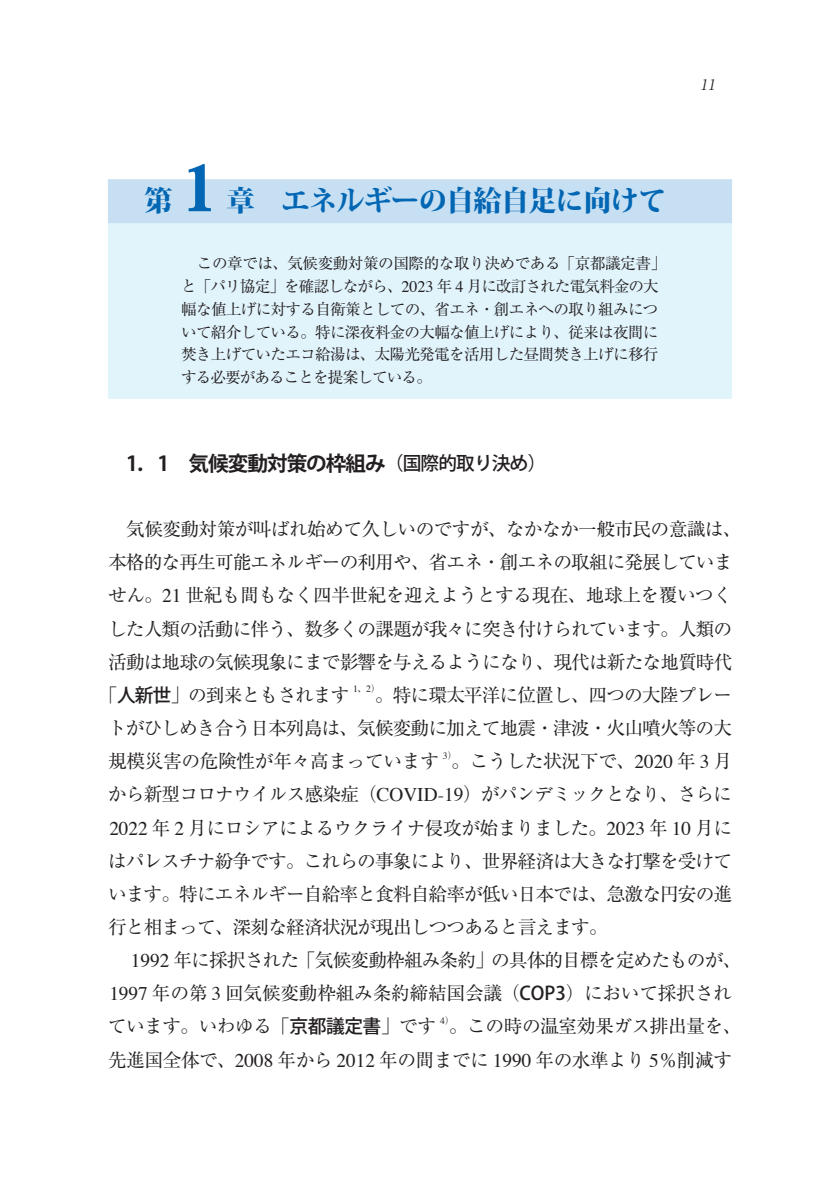
<style>
.page{position:relative;width:840px;height:1191px;background:#fff}
.page>*{position:absolute;margin:0;border:0;box-sizing:border-box;transform-origin:0 0}
.t1{font:800 63.8px "Koz Min Pro";color:#0166b3}
.t2{font:800 28.4px "Koz Min Pro";letter-spacing:-.035em;color:#0166b3}
.t3{font:700 20.6px "Koz Go Pro";letter-spacing:-.045em;color:#231f20}
.t4{font:18.8px/33.2px "Ryumin Pr 5";letter-spacing:-.05em;color:#231f20;text-align:justify}
.t5{font:18.8px/33.2px "Ryumin Pr 5";letter-spacing:-.025em;color:#231f20}
.t6{font:18.8px/33.2px "Ryumin Pr 5";letter-spacing:-.03em;color:#231f20}
.t7{font:15.6px/22.6px "Ryumin Pr 5";letter-spacing:-.045em;color:#231f20}
.t8{font:italic 14.6px "Ryumin Pr 5";color:#231f20;scale:.91 1}
.t9{font:9.6px "Times";color:#231f20}
.s1{font-family:"Times";font-size:16px}
.s2{font-weight:500;font-size:18.8px}
.s3{font-family:"Times";font-size:19.2px}
.s4{font-family:"Koz Go Pro";font-weight:500}
.s5{font-family:"Ryumin Pr 5";font-size:9.4px}
</style>
<div class="page">
<div style="left:108px;top:179px;width:623px;height:45px;background:#c7dff2"></div>
<div style="left:108px;top:223px;width:623px;height:176px;background:#e1f4fc"></div>
<h2 class="t2" style="left:144px;top:180px;width:30px">第</h2>
<h1 class="t1" style="left:179px;top:140px;width:42px">1</h1>
<h2 class="t2" style="left:226px;top:180px;width:441px">章　エネルギーの自給自足に向けて</h2>
<p class="t7" style="left:181px;top:251px;width:486px;text-indent:16px">この章では、気候変動対策の国際的な取り決めである「京都議定書」と「パリ協定」を確認しながら、<span class="s1">2023</span> 年 <span class="s1">4</span> 月に改訂された電気料金の大幅な値上げに対する自衛策としての、省エネ・創エネへの取り組みについて紹介している。特に深夜料金の大幅な値上げにより、従来は夜間に焚き上げていたエコ給湯は、太陽光発電を活用した昼間焚き上げに移行する必要があることを提案している。</p>
<p class="t3" style="left:126px;top:450px;width:421px">1．1　気候変動対策の枠組み<span class="s2">（国際的取り決め）</span></p>
<p class="t8" style="left:700px;top:73px;width:22px">11</p>
<p class="t4" style="left:126px;top:511px;width:616px">気候変動対策が叫ばれ始めて久しいのですが、なかなか一般市民の意識は、</p>
<p class="t4" style="left:108px;top:544px;width:625px">本格的な再生可能エネルギーの利用や、省エネ・創エネの取組に発展していま</p>
<p class="t5" style="left:108px;top:577px;width:625px">せん。<span class="s3">21</span> 世紀も間もなく四半世紀を迎えようとする現在、地球上を覆いつく</p>
<p class="t4" style="left:108px;top:611px;width:625px">した人類の活動に伴う、数多くの課題が我々に突き付けられています。人類の</p>
<p class="t4" style="left:108px;top:644px;width:625px">活動は地球の気候現象にまで影響を与えるようになり、現代は新たな地質時代</p>
<p class="t4" style="left:99px;top:677px;width:252px">「<span class="s4">人新世</span>」の到来ともされます</p>
<p class="t9" style="left:353px;top:680px;width:29px">1<span class="s5">、</span>2<span class="s5">）</span></p>
<p class="t4" style="left:108px;top:677px;width:625px;text-indent:267px">。特に環太平洋に位置し、四つの大陸プレートがひしめき合う日本列島は、気候変動に加えて地震・津波・火山噴火等の大規模災害の危険性が年々高まっています</p>
<p class="t9" style="left:442px;top:746px;width:15px">3<span class="s5">）</span></p>
<p class="t4" style="left:108px;top:743px;width:625px;text-indent:343px">。こうした状況下で、<span class="s3">2020</span> 年 <span class="s3">3</span> 月から新型コロナウイルス感染症（<span class="s3">COVID-19</span>）がパンデミックとなり、さらに<span class="s3">2022</span> 年 <span class="s3">2</span> 月にロシアによるウクライナ侵攻が始まりました。<span class="s3">2023</span> 年 <span class="s3">10</span> 月にはパレスチナ紛争です。これらの事象により、世界経済は大きな打撃を受けています。特にエネルギー自給率と食料自給率が低い日本では、急激な円安の進行と相まって、深刻な経済状況が現出しつつあると言えます。</p>
<p class="t5" style="left:108px;top:942px;width:635px;text-indent:23px"><span class="s3">1992</span> 年に採択された「気候変動枠組み条約」の具体的目標を定めたものが、<br><span class="s3">1997</span> 年の第 <span class="s3">3</span> 回気候変動枠組み条約締結国会議（<span class="s4">COP3</span>）において採択されています。いわゆる「<span class="s4">京都議定書</span>」です</p>
<p class="t9" style="left:440px;top:1011px;width:15px">4<span class="s5">）</span></p>
<p class="t6" style="left:108px;top:1008px;width:634px;text-indent:341px">。この時の温室効果ガス排出量を、先進国全体で、<span class="s3">2008</span> 年から <span class="s3">2012</span> 年の間までに <span class="s3">1990</span> 年の水準より <span class="s3">5</span>％削減す</p>
</div>
